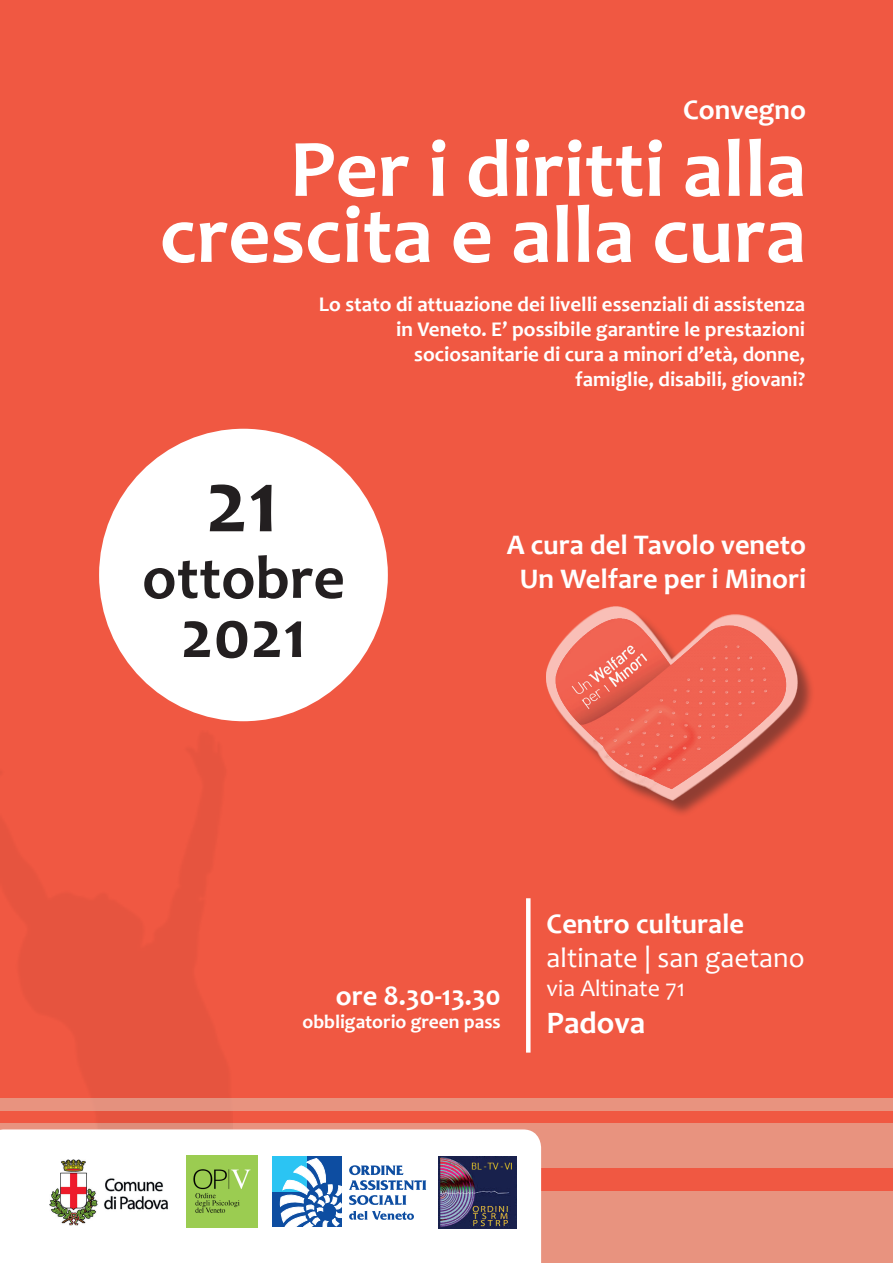
<style>
.page{position:relative;width:893px;height:1263px;background:#fff}
.page>*{position:absolute;margin:0;border:0;box-sizing:border-box;transform-origin:0 0}
.t1{font:700 90px "Candara";color:#231f20}
.t2{font:700 82.5px/66px "Candara";color:#fff;text-align:right}
.t3{font:700 69px "Candara";color:#231f20}
.t4{font:700 61.5px "Candara";color:#231f20}
.t5{font:700 31.5px "Candara";color:#fff}
.t6{font:700 28.5px/34.2px "Candara";color:#fff;text-align:center}
.t7{font:28.5px "Candara";color:#fff}
.t8{font:24px "Candara";color:#fff}
.t9{font:700 21px/25.2px "Candara";color:#fff;text-align:right}
.t10{font:700 19.5px "Candara";color:#fff}
</style>
<div class="page">
<div style="left:0;top:1px;width:893px;height:1262px;background:#f05842"></div>
<div style="left:99px;top:429px;width:289px;height:292px;background:#fff;border-radius:50%"></div>
<div style="left:0;top:1123px;width:893px;height:44px;background:#e8937f"></div>
<div style="left:0;top:1191px;width:893px;height:72px;background:#e8937f"></div>
<div style="left:1px;top:1098px;width:892px;height:12px;background:#e8937f"></div>
<div style="left:549px;top:610px;width:266px;height:208px;background:#231f20;opacity:.75"></div>
<img style="left:546px;top:606px;width:251px;height:204px">
<div style="left:526px;top:898px;width:5px;height:154px;background:#fff"></div>
<div style="left:0;top:1129px;width:541px;height:134px;background:#fff"></div>
<img style="left:18px;top:1156px;width:168px;height:69px">
<img style="left:186px;top:1155px;width:72px;height:72px">
<div style="left:272px;top:1156px;width:70px;height:71px;background:#0d4da1"></div>
<div style="left:272px;top:1156px;width:35px;height:35px;background:#2bc4f3"></div>
<svg style="left:280px;top:1158px;width:62px;height:69px"></svg>
<svg style="left:349px;top:1165px;width:77px;height:40px;background:#b2c6e1"></svg>
<svg style="left:349px;top:1211px;width:65px;height:9px"></svg>
<img style="left:439px;top:1156px;width:77px;height:72px">
<h3 class="t6" style="left:683px;top:93px;width:125px">Convegno</h3>
<h2 class="t2" style="left:160px;top:136px;width:648px">Per i diritti alla crescita e alla cura</h2>
<p class="t9" style="left:319px;top:291px;width:488px">Lo stato di attuazione dei livelli essenziali di assistenza in Veneto. E’ possibile garantire le prestazioni sociosanitarie di cura a minori d’età, donne,<br>famiglie, disabili, giovani?</p>
<h1 class="t1" style="left:205px;top:448px;width:75px">21</h1>
<h3 class="t4" style="left:142px;top:541px;width:204px">ottobre</h3>
<h3 class="t3" style="left:180px;top:593px;width:127px">2021</h3>
<h3 class="t6" style="left:507px;top:527px;width:301px">A cura del Tavolo veneto<br>Un Welfare per i Minori</h3>
<h3 class="t6" style="left:336px;top:978px;width:166px">ore 8.30-13.30</h3>
<p class="t10" style="left:302px;top:1010px;width:200px">obbligatorio green pass</p>
<h3 class="t6" style="left:547px;top:906px;width:199px">Centro culturale</h3>
<h3 class="t7" style="left:547px;top:940px;width:259px">altinate | san gaetano</h3>
<p class="t8" style="left:547px;top:973px;width:140px">via Altinate 71</p>
<h3 class="t5" style="left:547px;top:1004px;width:100px">Padova</h3>
</div>
